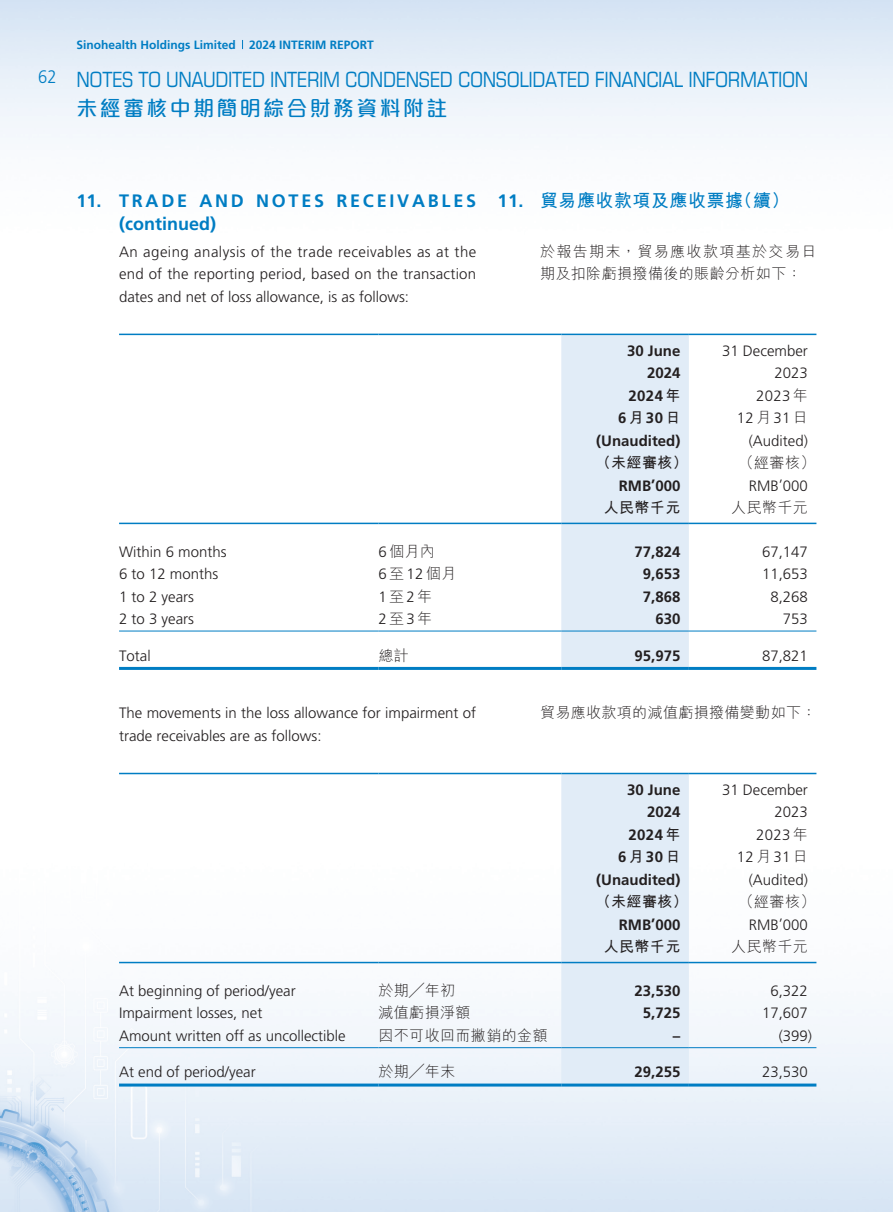
<style>
.page{position:relative;width:893px;height:1212px;background:#fff}
.page>*{position:absolute;margin:0;border:0;box-sizing:border-box;transform-origin:0 0}
.t1{font:condensed 21px "Eurostile LT Std";letter-spacing:-.02em;color:#007dc3}
.t2{font:500 21px "M Elle HK";letter-spacing:.11em;color:#007dc3}
.t3{font:300 18.15px "Frutiger LT Std";color:#007dc3;scale:.91 1}
._3__標題{font:700 18px/22.5px "Frutiger LT Std";letter-spacing:.155em;color:#007dc3}
._8__標題---C{font:700 18px "M Hei HK";letter-spacing:.03em;color:#007dc3}
._1__內文{font:300 15px/22.5px "Frutiger LT Std";color:#231f20;text-align:justify}
._6__內文---C{font:300 15px/22.5px "M Hei HK";letter-spacing:.03em;color:#231f20}
._1__內文-2{font:700 15px "Frutiger LT Std";color:#231f20}
._6__內文---C-2{font:300 15px "Frutiger LT Std";letter-spacing:.03em;color:#231f20}
._6__內文---C-3{font:700 15px "M Hei HK";letter-spacing:.03em;color:#231f20}
._6__內文---C-4{font:700 15px "Frutiger LT Std";letter-spacing:.03em;color:#231f20}
.t4{font:700 12px "Frutiger LT Std";color:#007dc3}
.s1{font-family:"Frutiger LT Std"}
.s2{font-family:"M Hei HK"}
</style>
<div class="page">
<img style="left:0;top:0;width:892px;height:1212px">
<div style="left:561px;top:335px;width:128px;height:332px;background:#e1ecf7"></div>
<hr style="left:119px;top:334px;width:259px;height:1px;background:#007dc3">
<hr style="left:378px;top:334px;width:183px;height:1px;background:#007dc3">
<hr style="left:561px;top:334px;width:128px;height:1px;background:#007dc3">
<hr style="left:689px;top:334px;width:127px;height:1px;background:#007dc3">
<hr style="left:119px;top:523px;width:259px;height:1px;background:#007dc3">
<hr style="left:378px;top:523px;width:183px;height:1px;background:#007dc3">
<hr style="left:561px;top:523px;width:128px;height:1px;background:#007dc3">
<hr style="left:689px;top:523px;width:127px;height:1px;background:#007dc3">
<hr style="left:119px;top:631px;width:259px;height:1px;background:#007dc3">
<hr style="left:378px;top:631px;width:183px;height:1px;background:#007dc3">
<hr style="left:561px;top:631px;width:128px;height:1px;background:#007dc3">
<hr style="left:689px;top:631px;width:127px;height:1px;background:#007dc3">
<hr style="left:119px;top:667px;width:259px;height:3px;background:#007dc3">
<hr style="left:378px;top:667px;width:183px;height:3px;background:#007dc3">
<hr style="left:561px;top:667px;width:128px;height:3px;background:#007dc3">
<hr style="left:689px;top:667px;width:127px;height:3px;background:#007dc3">
<div style="left:561px;top:774px;width:128px;height:309px;background:#e1ecf7"></div>
<hr style="left:119px;top:773px;width:259px;height:1px;background:#007dc3">
<hr style="left:378px;top:773px;width:183px;height:1px;background:#007dc3">
<hr style="left:561px;top:773px;width:128px;height:1px;background:#007dc3">
<hr style="left:689px;top:773px;width:127px;height:1px;background:#007dc3">
<hr style="left:119px;top:962px;width:259px;height:1px;background:#007dc3">
<hr style="left:378px;top:962px;width:183px;height:1px;background:#007dc3">
<hr style="left:561px;top:962px;width:128px;height:1px;background:#007dc3">
<hr style="left:689px;top:962px;width:127px;height:1px;background:#007dc3">
<hr style="left:119px;top:1047px;width:259px;height:1px;background:#007dc3">
<hr style="left:378px;top:1047px;width:183px;height:1px;background:#007dc3">
<hr style="left:561px;top:1047px;width:128px;height:1px;background:#007dc3">
<hr style="left:689px;top:1047px;width:127px;height:1px;background:#007dc3">
<hr style="left:119px;top:1083px;width:259px;height:3px;background:#007dc3">
<hr style="left:378px;top:1083px;width:183px;height:3px;background:#007dc3">
<hr style="left:561px;top:1083px;width:128px;height:3px;background:#007dc3">
<hr style="left:689px;top:1083px;width:127px;height:3px;background:#007dc3">
<p class="t3" style="left:38px;top:67px;width:22px">62</p>
<p class="t4" style="left:77px;top:38px;width:299px">Sinohealth Holdings Limited 2024 INTERIM REPORT</p>
<h1 class="t1" style="left:77px;top:67px;width:733px">NOTES TO UNAUDITED INTERIM CONDENSED CONSOLIDATED FINANCIAL INFORMATION</h1>
<h1 class="t2" style="left:77px;top:98px;width:372px">未經審核中期簡明綜合財務資料附註</h1>
<p class="_3__標題" style="left:119px;top:190px;width:359px;text-indent:-43px">11. TRADE AND NOTES RECEIVABLES (continued)</p>
<p class="_1__內文" style="left:119px;top:240px;width:359px">An ageing analysis of the trade receivables as at the end of the reporting period, based on the transaction dates and net of loss allowance, is as follows:</p>
<p class="_8__標題---C" style="left:497px;top:188px;width:294px"><span class="s1">11.</span> 貿易應收款項及應收票據（續）</p>
<p class="_6__內文---C" style="left:540px;top:240px;width:278px">於報告期末，貿易應收款項基於交易日期及扣除虧損撥備後的賬齡分析如下：</p>
<p class="_1__內文-2" style="left:627px;top:342px;width:55px">30 June</p>
<p class="_1__內文-2" style="left:647px;top:364px;width:35px">2024</p>
<p class="_6__內文---C-4" style="left:628px;top:387px;width:53px">2024<span class="s2">年</span></p>
<p class="_6__內文---C-4" style="left:618px;top:409px;width:64px">6<span class="s2">月</span>30<span class="s2">日</span></p>
<p class="_1__內文" style="left:722px;top:339px;width:87px">31 December</p>
<p class="_1__內文" style="left:775px;top:362px;width:35px">2023</p>
<p class="_6__內文---C-2" style="left:756px;top:387px;width:53px">2023<span class="s2">年</span></p>
<p class="_6__內文---C-2" style="left:737px;top:409px;width:73px">12<span class="s2">月</span>31<span class="s2">日</span></p>
<p class="_1__內文-2" style="left:596px;top:432px;width:86px">(Unaudited)</p>
<p class="_1__內文" style="left:749px;top:429px;width:61px">(Audited)</p>
<p class="_6__內文---C-3" style="left:596px;top:452px;width:94px">（未經審核）</p>
<p class="_6__內文---C" style="left:739px;top:451px;width:78px">（經審核）</p>
<p class="_1__內文-2" style="left:619px;top:477px;width:63px">RMB’000</p>
<p class="_1__內文" style="left:749px;top:474px;width:61px">RMB’000</p>
<p class="_6__內文---C-3" style="left:604px;top:497px;width:78px">人民幣千元</p>
<p class="_6__內文---C" style="left:731px;top:496px;width:78px">人民幣千元</p>
<p class="_1__內文" style="left:119px;top:540px;width:109px">Within 6 months</p>
<p class="_6__內文---C" style="left:378px;top:540px;width:58px"><span class="s1">6</span>個月內</p>
<p class="_1__內文-2" style="left:634px;top:543px;width:47px">77,824</p>
<p class="_1__內文" style="left:762px;top:540px;width:47px">67,147</p>
<p class="_1__內文" style="left:119px;top:563px;width:101px">6 to 12 months</p>
<p class="_6__內文---C-2" style="left:378px;top:565px;width:79px">6<span class="s2">至</span>12<span class="s2">個月</span></p>
<p class="_1__內文-2" style="left:643px;top:565px;width:39px">9,653</p>
<p class="_1__內文" style="left:762px;top:563px;width:47px">11,653</p>
<p class="_1__內文" style="left:119px;top:585px;width:77px">1 to 2 years</p>
<p class="_6__內文---C-2" style="left:378px;top:588px;width:55px">1<span class="s2">至</span>2<span class="s2">年</span></p>
<p class="_1__內文-2" style="left:643px;top:588px;width:39px">7,868</p>
<p class="_1__內文" style="left:770px;top:585px;width:39px">8,268</p>
<p class="_1__內文" style="left:119px;top:608px;width:77px">2 to 3 years</p>
<p class="_6__內文---C-2" style="left:378px;top:610px;width:55px">2<span class="s2">至</span>3<span class="s2">年</span></p>
<p class="_1__內文-2" style="left:655px;top:610px;width:27px">630</p>
<p class="_1__內文" style="left:783px;top:608px;width:27px">753</p>
<p class="_1__內文" style="left:119px;top:644px;width:33px">Total</p>
<p class="_6__內文---C" style="left:378px;top:643px;width:32px">總計</p>
<p class="_1__內文-2" style="left:634px;top:646px;width:47px">95,975</p>
<p class="_1__內文" style="left:762px;top:644px;width:47px">87,821</p>
<p class="_1__內文" style="left:119px;top:702px;width:359px">The movements in the loss allowance for impairment of trade receivables are as follows:</p>
<p class="_6__內文---C" style="left:540px;top:701px;width:278px">貿易應收款項的減值虧損撥備變動如下：</p>
<p class="_1__內文-2" style="left:627px;top:781px;width:55px">30 June</p>
<p class="_1__內文-2" style="left:647px;top:803px;width:35px">2024</p>
<p class="_6__內文---C-4" style="left:628px;top:826px;width:53px">2024<span class="s2">年</span></p>
<p class="_6__內文---C-4" style="left:618px;top:848px;width:64px">6<span class="s2">月</span>30<span class="s2">日</span></p>
<p class="_1__內文" style="left:722px;top:779px;width:87px">31 December</p>
<p class="_1__內文" style="left:775px;top:801px;width:35px">2023</p>
<p class="_6__內文---C-2" style="left:756px;top:826px;width:53px">2023<span class="s2">年</span></p>
<p class="_6__內文---C-2" style="left:737px;top:849px;width:73px">12<span class="s2">月</span>31<span class="s2">日</span></p>
<p class="_1__內文-2" style="left:596px;top:871px;width:86px">(Unaudited)</p>
<p class="_1__內文" style="left:749px;top:869px;width:61px">(Audited)</p>
<p class="_6__內文---C-3" style="left:596px;top:891px;width:94px">（未經審核）</p>
<p class="_6__內文---C" style="left:739px;top:890px;width:78px">（經審核）</p>
<p class="_1__內文-2" style="left:619px;top:916px;width:63px">RMB’000</p>
<p class="_1__內文" style="left:749px;top:914px;width:61px">RMB’000</p>
<p class="_6__內文---C-3" style="left:604px;top:936px;width:78px">人民幣千元</p>
<p class="_6__內文---C" style="left:731px;top:935px;width:78px">人民幣千元</p>
<p class="_1__內文" style="left:119px;top:980px;width:178px">At beginning of period/year</p>
<p class="_6__內文---C" style="left:378px;top:979px;width:78px">於期╱年初</p>
<p class="_1__內文-2" style="left:634px;top:982px;width:47px">23,530</p>
<p class="_1__內文" style="left:770px;top:980px;width:39px">6,322</p>
<p class="_1__內文" style="left:119px;top:1002px;width:145px">Impairment losses, net</p>
<p class="_6__內文---C" style="left:378px;top:1001px;width:94px">減值虧損淨額</p>
<p class="_1__內文-2" style="left:643px;top:1004px;width:39px">5,725</p>
<p class="_1__內文" style="left:762px;top:1002px;width:47px">17,607</p>
<p class="_1__內文" style="left:119px;top:1025px;width:228px">Amount written off as uncollectible</p>
<p class="_6__內文---C" style="left:378px;top:1024px;width:171px">因不可收回而撇銷的金額</p>
<p class="_1__內文-2" style="left:673px;top:1027px;width:9px">–</p>
<p class="_1__內文" style="left:779px;top:1025px;width:35px">(399)</p>
<p class="_1__內文" style="left:119px;top:1061px;width:138px">At end of period/year</p>
<p class="_6__內文---C" style="left:378px;top:1060px;width:78px">於期╱年末</p>
<p class="_1__內文-2" style="left:634px;top:1063px;width:47px">29,255</p>
<p class="_1__內文" style="left:762px;top:1061px;width:47px">23,530</p>
</div>
